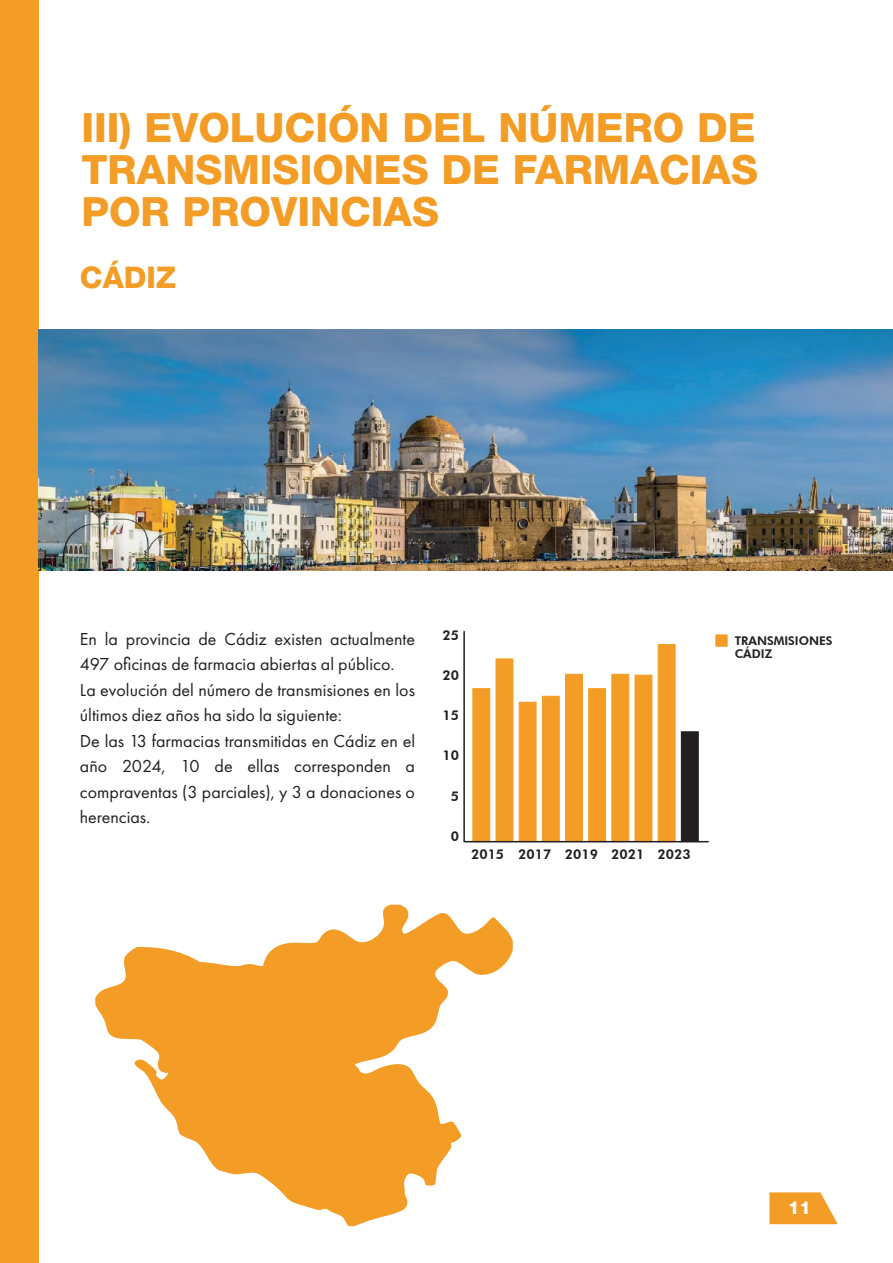
<style>
.page{position:relative;width:893px;height:1263px;background:#fff}
.page>*{position:absolute;margin:0;border:0;box-sizing:border-box;transform-origin:0 0}
.t1{font:800 40.5px/42px "Helvetica Neue";color:#f39d26;text-align:justify}
.t2{font:800 30px "Helvetica Neue";color:#f39d26}
.t3{font:18px/25.5px "Futura PT";color:#231f20}
.t4{font:800 18px "Helvetica Neue";color:#fff}
.t5{font:800 13.5px "Futura BT";color:#231f20}
.t6{font:800 12px/13.5px "Futura BT";color:#231f20}
</style>
<div class="page">
<div style="left:0;top:0;width:38px;height:1263px;background:#f39d26"></div>
<svg style="left:769px;top:1192px;width:69px;height:32px;background:#f4ab46"></svg>
<svg style="left:95px;top:905px;width:418px;height:321px;fill:#f39d26"></svg>
<img style="left:39px;top:329px;width:854px;height:242px">
<svg style="left:463px;top:630px;width:246px;height:213px"></svg>
<div style="left:715px;top:634px;width:13px;height:13px;background:#f39d26;border:1px solid #f49e26"></div>
<h1 class="t1" style="left:81px;top:108px;width:678px">III) EVOLUCIÓN DEL NÚMERO DE TRANSMISIONES DE FARMACIAS POR PROVINCIAS</h1>
<h2 class="t2" style="left:80px;top:254px;width:98px">CÁDIZ</h2>
<p class="t3" style="left:80px;top:626px;width:337px">En la provincia de Cádiz existen actualmente 497 oficinas de farmacia abiertas al público.<br>La evolución del número de transmisiones en los últimos diez años ha sido la siguiente:<br>De las 13 farmacias transmitidas en Cádiz en el año 2024, 10 de ellas corresponden a compraventas (3 parciales), y 3 a donaciones o herencias.</p>
<p class="t5" style="left:443px;top:626px;width:18px">25</p>
<p class="t5" style="left:443px;top:667px;width:18px">20</p>
<p class="t5" style="left:443px;top:707px;width:18px">15</p>
<p class="t5" style="left:443px;top:747px;width:18px">10</p>
<p class="t5" style="left:451px;top:788px;width:10px">5</p>
<p class="t5" style="left:451px;top:828px;width:10px">0</p>
<p class="t5" style="left:471px;top:845px;width:221px">2015 2017 2019 2021 2023</p>
<p class="t6" style="left:735px;top:633px;width:100px">TRANSMISIONES<br>CÁDIZ</p>
<p class="t4" style="left:788px;top:1193px;width:24px">11</p>
</div>
